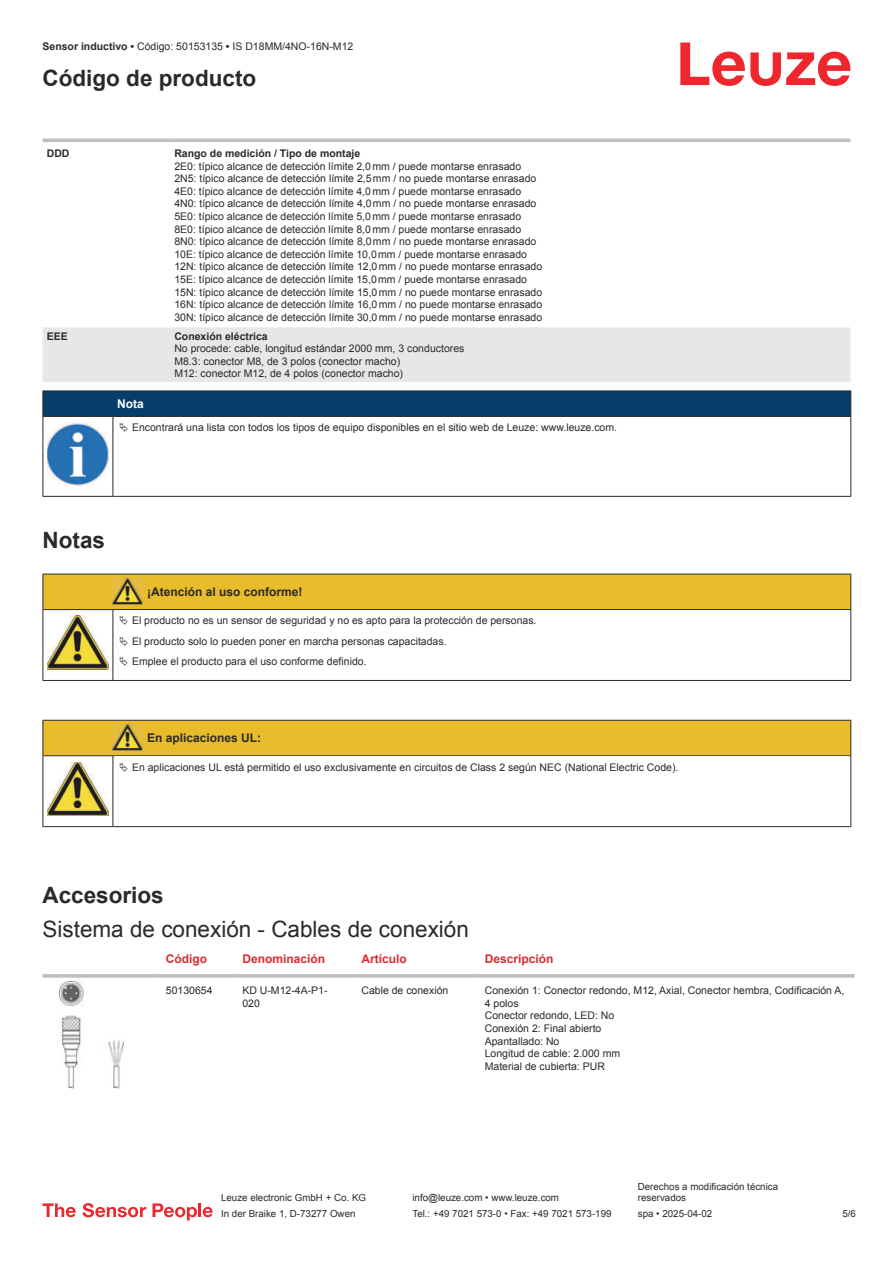
<style>
.page{position:relative;width:893px;height:1263px;background:#fff}
.page>*{position:absolute;margin:0;border:0;box-sizing:border-box;transform-origin:0 0}
.t1{font:22.5px "Arial";color:#2b292a}
.t2{font:700 22.5px "Arial";color:#2b292a}
.t3{font:700 12px "Arial";color:#2b292a}
.t4{font:700 12px "Arial";color:#db2a30}
.t5{font:700 12px "Arial";color:#fff}
.t6{font:10.5px/12.6px "Arial";color:#2b292a}
.t7{font:700 10.5px "Arial";color:#2b292a}
.t8{font:9.75px/11.7px "Arial";color:#2b292a}
.s1{font-weight:700}
</style>
<div class="page">
<svg style="left:680px;top:43px;width:170px;height:43px"></svg>
<svg style="left:43px;top:138px;width:807px;height:1px"></svg>
<div style="left:43px;top:327px;width:807px;height:55px;background:#e6e7e9"></div>
<hr style="left:43px;top:139px;width:127px;height:3px;background:#bdbfc1">
<hr style="left:170px;top:139px;width:680px;height:3px;background:#bdbfc1">
<svg style="left:43px;top:974px;width:114px;height:4px"></svg>
<hr style="left:157px;top:974px;width:77px;height:4px;background:#c6c7c9">
<svg style="left:234px;top:974px;width:119px;height:4px"></svg>
<svg style="left:353px;top:974px;width:123px;height:4px"></svg>
<hr style="left:476px;top:974px;width:379px;height:4px;background:#c6c7c9">
<img style="left:59px;top:982px;width:65px;height:106px">
<svg style="left:43px;top:1203px;width:33px;height:14px"></svg>
<svg style="left:83px;top:1203px;width:63px;height:14px"></svg>
<svg style="left:153px;top:1203px;width:44px;height:17px"></svg>
<hr style="left:198px;top:1203px;width:3px;height:14px;background:#ed272d">
<svg style="left:203px;top:1207px;width:10px;height:10px"></svg>
<svg style="left:44px;top:417px;width:806px;height:79px"></svg>
<hr style="left:43px;top:416px;width:70px;height:1px;background:#2b292a">
<div style="left:43px;top:391px;width:808px;height:25px;background:#063d69"></div>
<hr style="left:113px;top:416px;width:738px;height:1px;background:#2b292a">
<hr style="left:43px;top:417px;width:1px;height:75px;background:#2b292a">
<hr style="left:113px;top:417px;width:1px;height:75px;background:#2b292a">
<hr style="left:850px;top:417px;width:1px;height:75px;background:#2b292a">
<hr style="left:43px;top:496px;width:70px;height:1px;background:#2b292a">
<hr style="left:113px;top:496px;width:738px;height:1px;background:#2b292a">
<img style="left:47px;top:423px;width:61px;height:63px">
<div style="left:115px;top:417px;width:734px;height:21px;background:#fff"></div>
<hr style="left:43px;top:680px;width:70px;height:1px;background:#2b292a">
<hr style="left:113px;top:680px;width:30px;height:1px;background:#2b292a">
<hr style="left:143px;top:680px;width:708px;height:1px;background:#2b292a">
<div style="left:44px;top:721px;width:806px;height:34px;background:#e8bc2a"></div>
<hr style="left:43px;top:720px;width:70px;height:1px;background:#2b292a">
<hr style="left:43px;top:721px;width:1px;height:34px;background:#2b292a">
<hr style="left:43px;top:755px;width:70px;height:1px;background:#2b292a">
<hr style="left:113px;top:720px;width:30px;height:1px;background:#2b292a">
<hr style="left:113px;top:755px;width:30px;height:1px;background:#2b292a">
<hr style="left:143px;top:720px;width:708px;height:1px;background:#2b292a">
<hr style="left:850px;top:721px;width:1px;height:34px;background:#2b292a">
<hr style="left:143px;top:755px;width:708px;height:1px;background:#2b292a">
<hr style="left:43px;top:756px;width:1px;height:66px;background:#2b292a">
<hr style="left:113px;top:756px;width:1px;height:66px;background:#2b292a">
<hr style="left:850px;top:756px;width:1px;height:66px;background:#2b292a">
<hr style="left:43px;top:826px;width:70px;height:1px;background:#2b292a">
<hr style="left:113px;top:826px;width:30px;height:1px;background:#2b292a">
<hr style="left:143px;top:826px;width:708px;height:1px;background:#2b292a">
<img style="left:113px;top:724px;width:30px;height:27px">
<img style="left:47px;top:762px;width:61px;height:54px">
<svg style="left:43px;top:574px;width:808px;height:106px"></svg>
<p class="t6" style="left:43px;top:41px;width:312px"><span class="s1">Sensor inductivo •</span> Código: 50153135 <span class="s1">•</span> IS D18MM/4NO-16N-M12</p>
<h1 class="t2" style="left:43px;top:69px;width:215px">Código de producto</h1>
<p class="t7" style="left:47px;top:149px;width:24px">DDD</p>
<p class="t7" style="left:174px;top:149px;width:187px">Rango de medición / Tipo de montaje</p>
<p class="t6" style="left:174px;top:161px;width:369px">2E0: típico alcance de detección límite 2,0 mm / puede montarse enrasado 2N5: típico alcance de detección límite 2,5 mm / no puede montarse enrasado 4E0: típico alcance de detección límite 4,0 mm / puede montarse enrasado 4N0: típico alcance de detección límite 4,0 mm / no puede montarse enrasado 5E0: típico alcance de detección límite 5,0 mm / puede montarse enrasado 8E0: típico alcance de detección límite 8,0 mm / puede montarse enrasado 8N0: típico alcance de detección límite 8,0 mm / no puede montarse enrasado 10E: típico alcance de detección límite 10,0 mm / puede montarse enrasado 12N: típico alcance de detección límite 12,0 mm / no puede montarse enrasado 15E: típico alcance de detección límite 15,0 mm / puede montarse enrasado 15N: típico alcance de detección límite 15,0 mm / no puede montarse enrasado 16N: típico alcance de detección límite 16,0 mm / no puede montarse enrasado 30N: típico alcance de detección límite 30,0 mm / no puede montarse enrasado</p>
<p class="t7" style="left:47px;top:332px;width:23px">EEE</p>
<p class="t7" style="left:174px;top:332px;width:95px">Conexión eléctrica</p>
<p class="t6" style="left:174px;top:343px;width:292px">No procede: cable, longitud estándar 2000 mm, 3 conductores<br>M8.3: conector M8, de 3 polos (conector macho)<br>M12: conector M12, de 4 polos (conector macho)</p>
<p class="t5" style="left:117px;top:399px;width:28px">Nota</p>
<p class="t6" style="left:132px;top:422px;width:487px">Encontrará una lista con todos los tipos de equipo disponibles en el sitio web de Leuze: www.leuze.com.</p>
<h1 class="t2" style="left:43px;top:531px;width:64px">Notas</h1>
<p class="t3" style="left:147px;top:587px;width:157px">¡Atención al uso conforme!</p>
<p class="t6" style="left:132px;top:611px;width:406px;line-height:20.2px">El producto no es un sensor de seguridad y no es apto para la protección de personas.<br>El producto solo lo pueden poner en marcha personas capacitadas.<br>Emplee el producto para el uso conforme definido.</p>
<p class="t3" style="left:147px;top:733px;width:116px">En aplicaciones UL:</p>
<p class="t6" style="left:132px;top:761px;width:548px">En aplicaciones UL está permitido el uso exclusivamente en circuitos de Class 2 según NEC (National Electric Code).</p>
<h1 class="t2" style="left:43px;top:886px;width:123px">Accesorios</h1>
<h1 class="t1" style="left:43px;top:921px;width:428px">Sistema de conexión - Cables de conexión</h1>
<p class="t4" style="left:166px;top:954px;width:43px">Código</p>
<p class="t4" style="left:242px;top:954px;width:84px">Denominación</p>
<p class="t4" style="left:361px;top:954px;width:47px">Artículo</p>
<p class="t4" style="left:485px;top:954px;width:70px">Descripción</p>
<p class="t6" style="left:166px;top:985px;width:48px">50130654</p>
<p class="t6" style="left:242px;top:985px;width:87px">KD U-M12-4A-P1-<br>020</p>
<p class="t6" style="left:361px;top:985px;width:88px">Cable de conexión</p>
<p class="t6" style="left:485px;top:985px;width:361px">Conexión 1: Conector redondo, M12, Axial, Conector hembra, Codificación A,<br>4 polos<br>Conector redondo, LED: No<br>Conexión 2: Final abierto<br>Apantallado: No<br>Longitud de cable: 2.000 mm<br>Material de cubierta: PUR</p>
<p class="t8" style="left:221px;top:1193px;width:146px">Leuze electronic GmbH + Co. KG</p>
<p class="t8" style="left:412px;top:1193px;width:148px">info@leuze.com • www.leuze.com</p>
<p class="t8" style="left:638px;top:1181px;width:142px">Derechos a modificación técnica reservados</p>
<p class="t8" style="left:221px;top:1209px;width:136px">In der Braike 1, D-73277 Owen</p>
<p class="t8" style="left:412px;top:1209px;width:201px">Tel.: +49 7021 573-0 • Fax: +49 7021 573-199</p>
<p class="t8" style="left:638px;top:1209px;width:76px">spa • 2025-04-02</p>
<p class="t8" style="left:842px;top:1209px;width:15px">5 /6</p>
</div>
